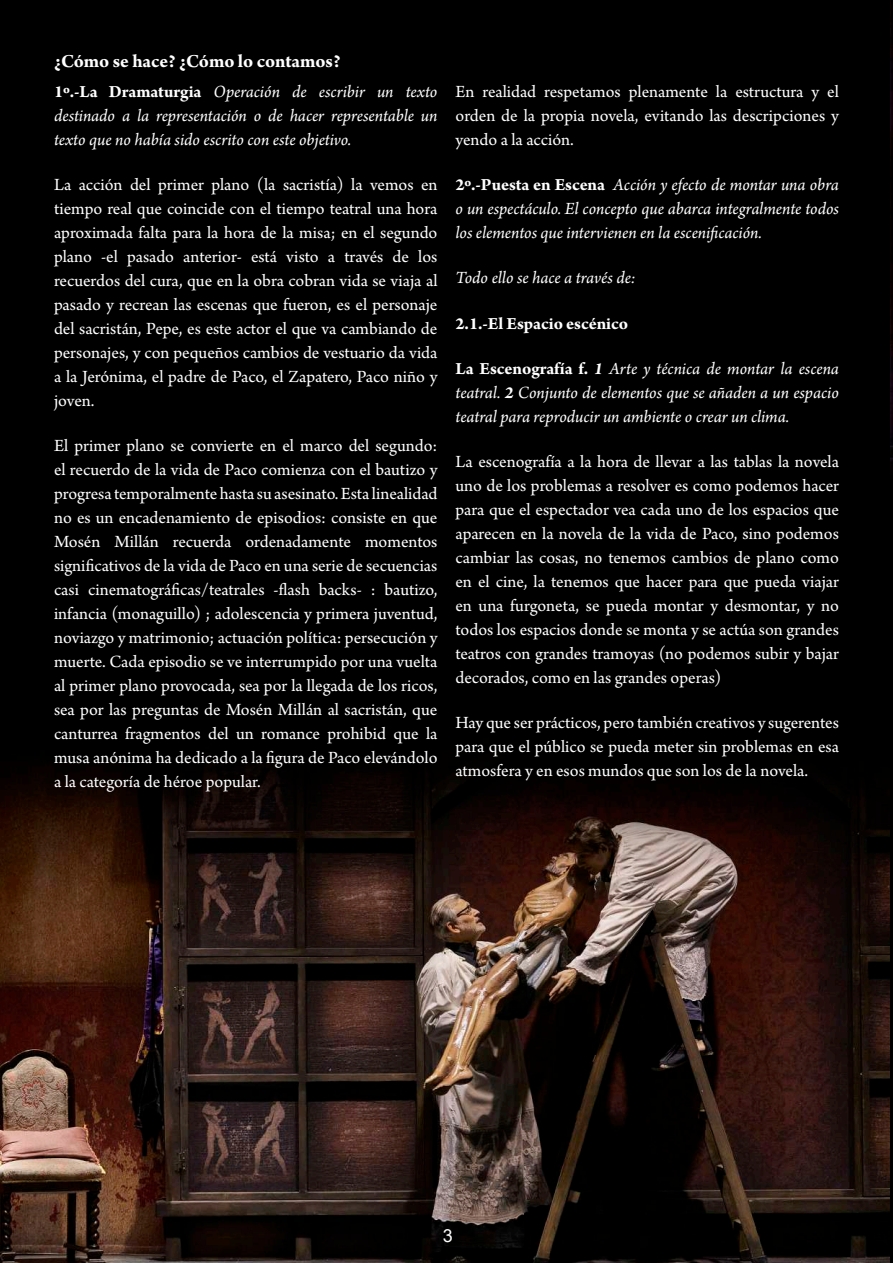
<style>
.page{position:relative;width:893px;height:1263px;background:#fff}
.page>*{position:absolute;margin:0;border:0;box-sizing:border-box;transform-origin:0 0}
.t1{font:700 19.5px "Arno Pro";letter-spacing:-.005em;color:#fff}
.t2{font:18px/24px "Arno Pro";letter-spacing:-.005em;color:#fff;text-align:justify}
.t3{font:italic 18px/24px "Arno Pro";letter-spacing:-.005em;color:#fff;text-align:justify}
.t4{font:700 18px "Arno Pro";color:#fff}
.t5{font:18px "Minion Pro";color:#fff}
.t6{font:18px "Arial";color:#fff}
.s1{font-weight:700;font-style:normal}
.s2{font-weight:700}
</style>
<div class="page">
<img style="left:0;top:0;width:890px;height:1263px">
<img style="left:890px;top:0;width:3px;height:1263px">
<p class="t1" style="left:54px;top:50px;width:288px">¿Cómo se hace? ¿Cómo lo contamos?</p>
<p class="t3" style="left:54px;top:80px;width:385px"><span class="s1">1º.-La Dramaturgia</span> Operación de escribir un texto destinado a la representación o de hacer representable un texto que no había sido escrito con este objetivo.</p>
<p class="t2" style="left:54px;top:174px;width:385px">La acción del primer plano (la sacristía) la vemos en tiempo real que coincide con el tiempo teatral una hora aproximada falta para la hora de la misa; en el segundo plano -el pasado anterior- está visto a través de los recuerdos del cura, que en la obra cobran vida se viaja al pasado y recrean las escenas que fueron, es el personaje del sacristán, Pepe, es este actor el que va cambiando de personajes, y con pequeños cambios de vestuario da vida a la Jerónima, el padre de Paco, el Zapatero, Paco niño y joven.</p>
<p class="t2" style="left:54px;top:435px;width:385px">El primer plano se convierte en el marco del segundo: el recuerdo de la vida de Paco comienza con el bautizo y progresa temporalmente hasta su asesinato. Esta linealidad no es un encadenamiento de episodios: consiste en que Mosén Millán recuerda ordenadamente momentos significativos de la vida de Paco en una serie de secuencias casi cinematográficas/teatrales -flash backs- : bautizo, infancia (monaguillo) ; adolescencia y primera juventud, noviazgo y matrimonio; actuación política: persecución y muerte. Cada episodio se ve interrumpido por una vuelta al primer plano provocada, sea por la llegada de los ricos, sea por las preguntas de Mosén Millán al sacristán, que canturrea fragmentos del un romance prohibid que la musa anónima ha dedicado a la figura de Paco elevándolo a la categoría de héroe popular.</p>
<p class="t2" style="left:455px;top:80px;width:385px">En realidad respetamos plenamente la estructura y el orden de la propia novela, evitando las descripciones y yendo a la acción.</p>
<p class="t3" style="left:455px;top:174px;width:385px"><span class="s1">2º.-Puesta en Escena</span> Acción y efecto de montar una obra o un espectáculo. El concepto que abarca integralmente todos los elementos que intervienen en la escenificación.</p>
<p class="t3" style="left:455px;top:267px;width:182px">Todo ello se hace a través de:</p>
<p class="t4" style="left:455px;top:313px;width:174px">2.1.-El Espacio escénico</p>
<p class="t3" style="left:455px;top:357px;width:385px"><span class="s1">La Escenografía f.</span> <span class="s2">1</span> Arte y técnica de montar la escena teatral. <span class="s2">2</span> Conjunto de elementos que se añaden a un espacio teatral para reproducir un ambiente o crear un clima.</p>
<p class="t2" style="left:455px;top:451px;width:385px">La escenografía a la hora de llevar a las tablas la novela uno de los problemas a resolver es como podemos hacer para que el espectador vea cada uno de los espacios que aparecen en la novela de la vida de Paco, sino podemos cambiar las cosas, no tenemos cambios de plano como en el cine, la tenemos que hacer para que pueda viajar en una furgoneta, se pueda montar y desmontar, y no todos los espacios donde se monta y se actúa son grandes teatros con grandes tramoyas (no podemos subir y bajar decorados, como en las grandes operas)</p>
<p class="t2" style="left:455px;top:712px;width:385px">Hay que ser prácticos, pero también creativos y sugerentes para que el público se pueda meter sin problemas en esa atmosfera y en esos mundos que son los de la novela.</p>
<p class="t6" style="left:443px;top:1224px;width:12px">3</p>
<p class="t5" style="left:442px;top:1225px;width:10px">4</p>
</div>
